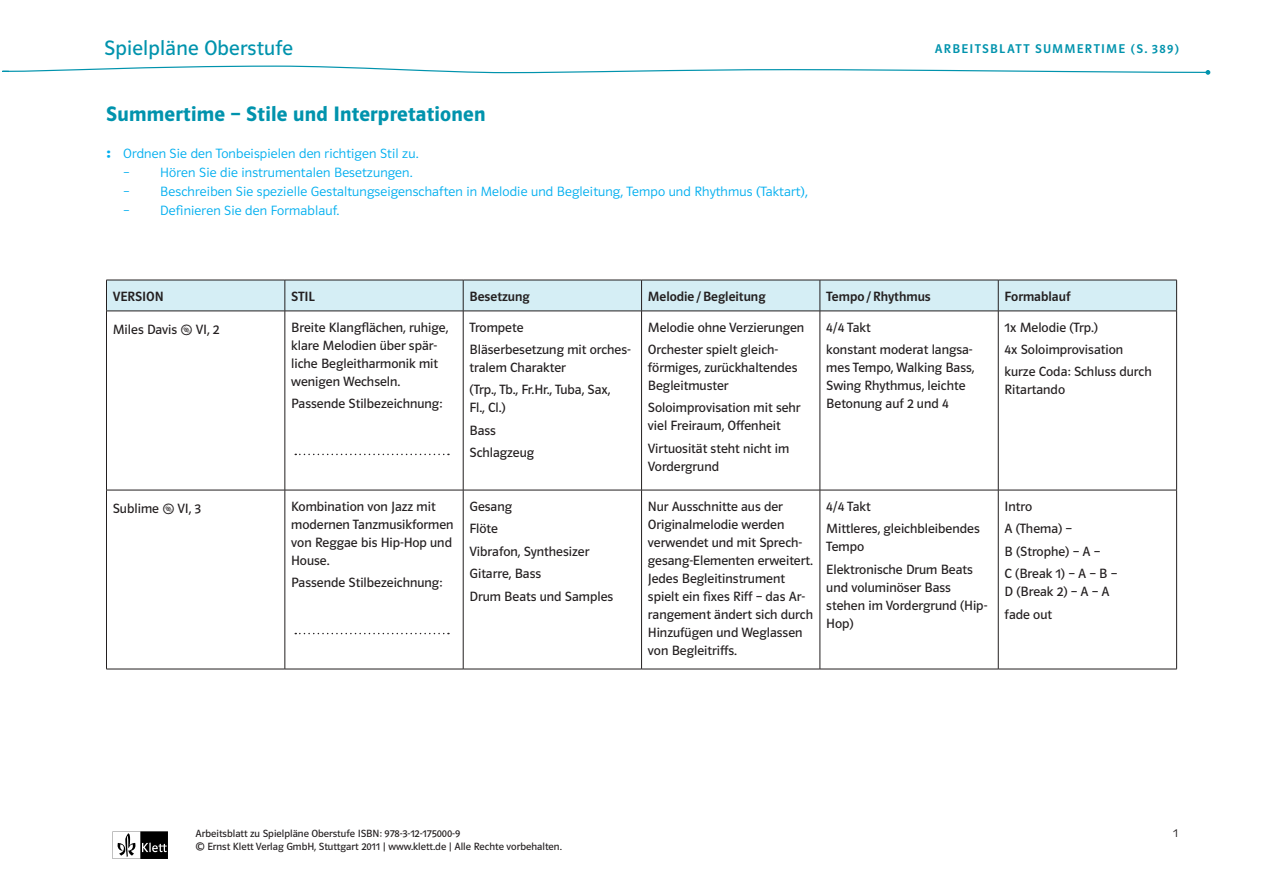
<style>
.page{position:relative;width:1263px;height:893px;background:#fff}
.page>*{position:absolute;margin:0;border:0;box-sizing:border-box;transform-origin:0 0}
.Ü2_Unterkapitel{font:21px "Polo ST11 K Hfett";letter-spacing:.01em;color:#0093ad}
.Kopfzeile_Titel{font:21px "Polo ST11 K Buch";letter-spacing:.01em;color:#0093ad}
.Tabelle_Text_Arbeits{font:13.5px/18px "Polo ST11 K Buch";color:#231f20}
.Impuls_Aufgabe{font:13.5px "Polo ST11 K Leicht";letter-spacing:.01em;color:#00aeef}
.Tabelle_Überschrift{font:13.5px "Polo ST11 K Krftg";color:#231f20}
.Kopfzeile{font:12.75px "Polo ST Cap K Krftg";letter-spacing:.105em;color:#0093ad}
.t1{font:12px "Polo ST11 K Leicht";color:#231f20}
._05_ab_fußzeile_impr{font:10.5px "Polo ST11 K Buch";color:#231f20}
.s1{font-family:"Polo ST11 K";font-weight:700;font-size:15px}
.s2{font-family:"Klett Pikto 1.1";font-size:15px}
</style>
<div class="page">
<svg style="left:2px;top:65px;width:1208px;height:10px"></svg>
<svg style="left:113px;top:831px;width:55px;height:28px"></svg>
<div style="left:107px;top:281px;width:1069px;height:30px;background:#d5eef5"></div>
<svg style="left:107px;top:312px;width:1069px;height:357px"></svg>
<hr style="left:106px;top:311px;width:1px;height:179px;background:#231f20">
<hr style="left:285px;top:311px;width:1px;height:179px;background:#231f20">
<hr style="left:463px;top:311px;width:1px;height:179px;background:#231f20">
<hr style="left:641px;top:311px;width:1px;height:179px;background:#231f20">
<hr style="left:820px;top:311px;width:1px;height:179px;background:#231f20">
<hr style="left:998px;top:311px;width:1px;height:179px;background:#231f20">
<hr style="left:1176px;top:311px;width:1px;height:179px;background:#231f20">
<hr style="left:106px;top:490px;width:179px;height:1px;background:#231f20">
<hr style="left:106px;top:490px;width:1px;height:179px;background:#231f20">
<hr style="left:285px;top:490px;width:178px;height:1px;background:#231f20">
<hr style="left:285px;top:490px;width:1px;height:179px;background:#231f20">
<hr style="left:463px;top:490px;width:178px;height:1px;background:#231f20">
<hr style="left:463px;top:490px;width:1px;height:179px;background:#231f20">
<hr style="left:641px;top:490px;width:179px;height:1px;background:#231f20">
<hr style="left:641px;top:490px;width:1px;height:179px;background:#231f20">
<hr style="left:820px;top:490px;width:178px;height:1px;background:#231f20">
<hr style="left:820px;top:490px;width:1px;height:179px;background:#231f20">
<hr style="left:998px;top:490px;width:179px;height:1px;background:#231f20">
<hr style="left:998px;top:490px;width:1px;height:179px;background:#231f20">
<hr style="left:1176px;top:490px;width:1px;height:179px;background:#231f20">
<hr style="left:106px;top:669px;width:179px;height:1px;background:#231f20">
<hr style="left:285px;top:669px;width:178px;height:1px;background:#231f20">
<hr style="left:463px;top:669px;width:178px;height:1px;background:#231f20">
<hr style="left:641px;top:669px;width:179px;height:1px;background:#231f20">
<hr style="left:820px;top:669px;width:178px;height:1px;background:#231f20">
<hr style="left:998px;top:669px;width:179px;height:1px;background:#231f20">
<hr style="left:106px;top:280px;width:179px;height:1px;background:#231f20">
<hr style="left:106px;top:280px;width:1px;height:31px;background:#231f20">
<hr style="left:285px;top:280px;width:178px;height:1px;background:#231f20">
<hr style="left:285px;top:280px;width:1px;height:31px;background:#231f20">
<hr style="left:463px;top:280px;width:178px;height:1px;background:#231f20">
<hr style="left:463px;top:280px;width:1px;height:31px;background:#231f20">
<hr style="left:641px;top:280px;width:179px;height:1px;background:#231f20">
<hr style="left:641px;top:280px;width:1px;height:31px;background:#231f20">
<hr style="left:820px;top:280px;width:178px;height:1px;background:#231f20">
<hr style="left:820px;top:280px;width:1px;height:31px;background:#231f20">
<hr style="left:998px;top:280px;width:179px;height:1px;background:#231f20">
<hr style="left:998px;top:280px;width:1px;height:31px;background:#231f20">
<hr style="left:1176px;top:280px;width:1px;height:31px;background:#231f20">
<hr style="left:106px;top:311px;width:179px;height:1px;background:#231f20">
<hr style="left:285px;top:311px;width:178px;height:1px;background:#231f20">
<hr style="left:463px;top:311px;width:178px;height:1px;background:#231f20">
<hr style="left:641px;top:311px;width:179px;height:1px;background:#231f20">
<hr style="left:820px;top:311px;width:178px;height:1px;background:#231f20">
<hr style="left:998px;top:311px;width:179px;height:1px;background:#231f20">
<svg style="left:295px;top:454px;width:154px;height:1px"></svg>
<svg style="left:295px;top:633px;width:154px;height:1px"></svg>
<p class="Kopfzeile_Titel" style="left:104px;top:37px;width:190px">Spielpläne Oberstufe</p>
<p class="Ü2_Unterkapitel" style="left:106px;top:102px;width:381px">Summertime – Stile und Interpretationen</p>
<p class="Impuls_Aufgabe" style="left:106px;top:146px;width:314px"><span class="s1">:</span> Ordnen Sie den Tonbeispielen den richtigen Stil zu.</p>
<p class="Impuls_Aufgabe" style="left:123px;top:165px;width:291px">– Hören Sie die instrumentalen Besetzungen.</p>
<p class="Impuls_Aufgabe" style="left:123px;top:184px;width:686px">– Beschreiben Sie spezielle Gestaltungseigenschaften in Melodie und Begleitung, Tempo und Rhythmus (Taktart),</p>
<p class="Impuls_Aufgabe" style="left:123px;top:203px;width:217px">– Definieren Sie den Formablauf.</p>
<p class="Kopfzeile" style="left:935px;top:42px;width:246px">ARBEITSBLATT SUMMERTIME (S. 389)</p>
<p class="Tabelle_Überschrift" style="left:113px;top:289px;width:52px">VERSION</p>
<p class="Tabelle_Überschrift" style="left:291px;top:289px;width:25px">STIL</p>
<p class="Tabelle_Überschrift" style="left:470px;top:289px;width:62px">Besetzung</p>
<p class="Tabelle_Überschrift" style="left:648px;top:289px;width:119px">Melodie / Begleitung</p>
<p class="Tabelle_Überschrift" style="left:826px;top:289px;width:106px">Tempo / Rhythmus</p>
<p class="Tabelle_Überschrift" style="left:1005px;top:289px;width:67px">Formablauf</p>
<p class="Tabelle_Text_Arbeits" style="left:113px;top:321px;width:108px">Miles Davis <span class="s2">c</span> VI, 2</p>
<p class="Tabelle_Text_Arbeits" style="left:291px;top:318px;width:159px">Breite Klangflächen, ruhige, klare Melodien über spär&shy;liche Begleitharmonik mit wenigen Wechseln.</p>
<p class="Tabelle_Text_Arbeits" style="left:291px;top:395px;width:153px">Passende Stilbezeichnung:</p>
<p class="Tabelle_Text_Arbeits" style="left:1005px;top:318px;width:95px">1x Melodie (Trp.)</p>
<p class="Tabelle_Text_Arbeits" style="left:1005px;top:341px;width:120px">4x Soloimprovisation</p>
<p class="Tabelle_Text_Arbeits" style="left:1005px;top:363px;width:149px">kurze Coda: Schluss durch<br>Ritartando</p>
<p class="Tabelle_Text_Arbeits" style="left:826px;top:318px;width:46px">4/4 Takt</p>
<p class="Tabelle_Text_Arbeits" style="left:826px;top:341px;width:150px">konstant moderat langsa&shy;mes Tempo, Walking Bass,<br>Swing Rhythmus, leichte<br>Betonung auf 2 und 4</p>
<p class="Tabelle_Text_Arbeits" style="left:648px;top:318px;width:158px">Melodie ohne Verzierungen</p>
<p class="Tabelle_Text_Arbeits" style="left:648px;top:341px;width:151px">Orchester spielt gleich&shy;förmiges, zurückhaltendes<br>Begleitmuster</p>
<p class="Tabelle_Text_Arbeits" style="left:648px;top:399px;width:154px">Soloimprovisation mit sehr viel Freiraum, Offenheit</p>
<p class="Tabelle_Text_Arbeits" style="left:648px;top:440px;width:143px">Virtuosität steht nicht im<br>Vordergrund</p>
<p class="Tabelle_Text_Arbeits" style="left:470px;top:318px;width:56px">Trompete</p>
<p class="Tabelle_Text_Arbeits" style="left:470px;top:341px;width:163px">Bläserbesetzung mit orches&shy;tralem Charakter</p>
<p class="Tabelle_Text_Arbeits" style="left:470px;top:381px;width:142px">(Trp., Tb., Fr.Hr., Tuba, Sax,<br>Fl., Cl.)</p>
<p class="Tabelle_Text_Arbeits" style="left:470px;top:422px;width:28px">Bass</p>
<p class="Tabelle_Text_Arbeits" style="left:470px;top:444px;width:66px">Schlagzeug</p>
<p class="Tabelle_Text_Arbeits" style="left:113px;top:500px;width:90px">Sublime <span class="s2">c</span> VI, 3</p>
<p class="Tabelle_Text_Arbeits" style="left:291px;top:497px;width:164px">Kombination von Jazz mit modernen Tanzmusikformen von Reggae bis Hip-Hop und<br>House.</p>
<p class="Tabelle_Text_Arbeits" style="left:291px;top:574px;width:153px">Passende Stilbezeichnung:</p>
<p class="Tabelle_Text_Arbeits" style="left:470px;top:497px;width:44px">Gesang</p>
<p class="Tabelle_Text_Arbeits" style="left:470px;top:520px;width:30px">Flöte</p>
<p class="Tabelle_Text_Arbeits" style="left:470px;top:542px;width:121px">Vibrafon, Synthesizer</p>
<p class="Tabelle_Text_Arbeits" style="left:470px;top:565px;width:73px">Gitarre, Bass</p>
<p class="Tabelle_Text_Arbeits" style="left:470px;top:587px;width:145px">Drum Beats und Samples</p>
<p class="Tabelle_Text_Arbeits" style="left:648px;top:497px;width:167px">Nur Ausschnitte aus der<br>Originalmelodie werden verwendet und mit Sprech&shy;gesang-Elementen erweitert.<br>Jedes Begleitinstrument spielt ein fixes Riff – das Ar&shy;rangement ändert sich durch<br>Hinzufügen und Weglassen von Begleitriffs.</p>
<p class="Tabelle_Text_Arbeits" style="left:826px;top:497px;width:46px">4/4 Takt</p>
<p class="Tabelle_Text_Arbeits" style="left:826px;top:520px;width:155px">Mittleres, gleichbleibendes<br>Tempo</p>
<p class="Tabelle_Text_Arbeits" style="left:826px;top:560px;width:162px">Elektronische Drum Beats und voluminöser Bass stehen im Vordergrund (Hip-<br>Hop)</p>
<p class="Tabelle_Text_Arbeits" style="left:1005px;top:497px;width:29px">Intro</p>
<p class="Tabelle_Text_Arbeits" style="left:1005px;top:520px;width:69px">A (Thema) –</p>
<p class="Tabelle_Text_Arbeits" style="left:1005px;top:542px;width:97px">B (Strophe) – A –</p>
<p class="Tabelle_Text_Arbeits" style="left:1005px;top:565px;width:114px">C (Break 1) – A – B –<br>D (Break 2) – A – A</p>
<p class="Tabelle_Text_Arbeits" style="left:1005px;top:605px;width:49px">fade out</p>
<p class="_05_ab_fußzeile_impr" style="left:196px;top:828px;width:266px">Arbeitsblatt zu Spielpläne Oberstufe ISBN: 978-3-12-175000-9</p>
<p class="t1" style="left:1173px;top:827px;width:6px">1</p>
<p class="_05_ab_fußzeile_impr" style="left:196px;top:841px;width:368px">© Ernst Klett Verlag GmbH, Stuttgart 2011 | www.klett.de | Alle Rechte vorbehalten.</p>
</div>
